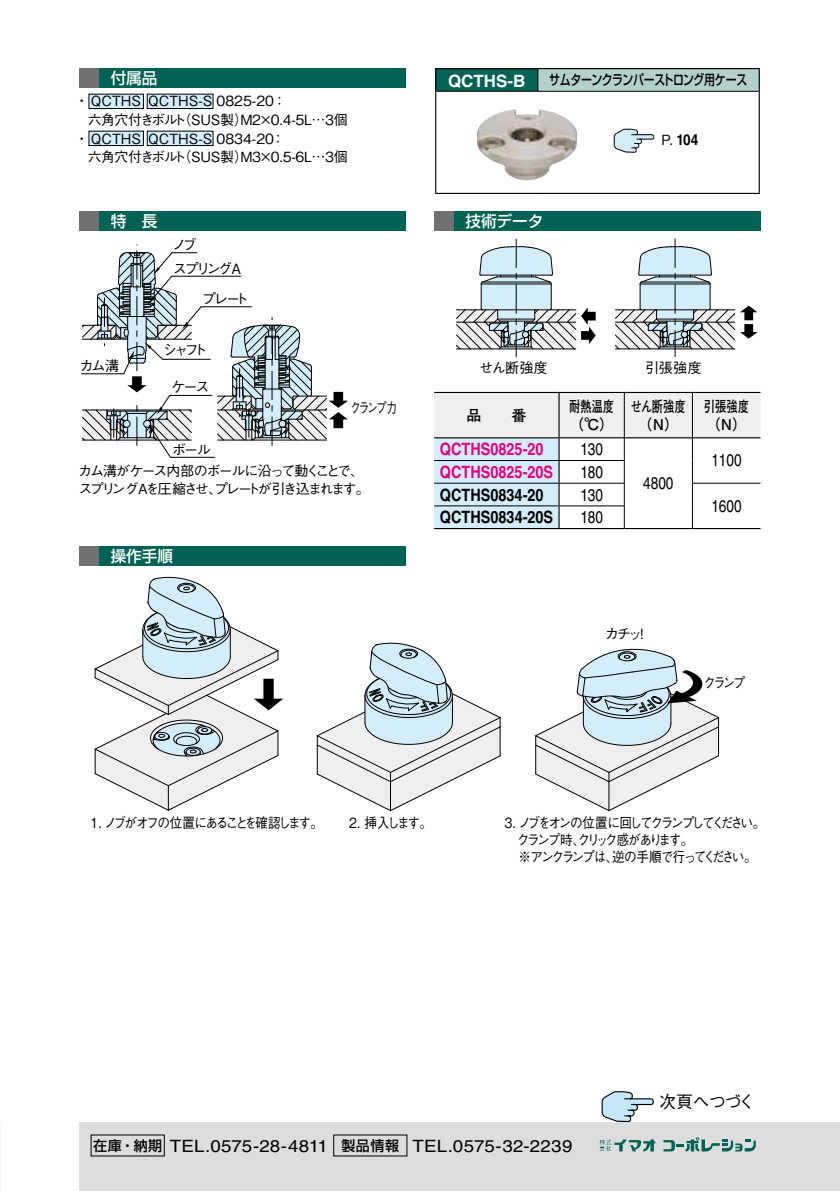
<style>
.page{position:relative;width:840px;height:1191px;background:#fff}
.page>*{position:absolute;margin:0;border:0;box-sizing:border-box;transform-origin:0 0}
.t1{font:17px "Helvetica LT Std";color:#000;scale:1.1 1}
.t2{font:700 17px "Helvetica LT Std";color:#e4007f;scale:.85 1}
.t3{font:700 17px "Helvetica LT Std";color:#000;scale:.85 1}
.t4{font:17px "Helvetica LT Std";color:#000;scale:.8 1}
.t5{font:700 17px "Helvetica LT Std";color:#fff}
.t6{font:500 17px "Gothic BBB Pr 6 N";letter-spacing:-.05em;color:#000}
.t7{font:500 15.6px "Shin Go Pr 6 N";color:#fff}
.t8{font:700 15px/18px "Futo Go B101 Pr 6 N";color:#000;scale:.75 1}
.t9{font:700 15px "Helvetica LT Std";color:#000;scale:.9 1}
.t10{font:700 15px "Futo Go B101 Pr 6 N";color:#000}
.t11{font:500 14.2px "Gothic BBB Pr 6 N";letter-spacing:-.155em;color:#000}
.t12{font:500 14.2px/30.6px "Gothic BBB Pr 6 N";letter-spacing:-.175em;color:#000}
.t13{font:500 14.2px "Gothic BBB Pr 6 N";letter-spacing:-.155em;color:#000;scale:.75 1}
.t14{font:500 14.2px "Gothic BBB Pr 6 N";letter-spacing:-.155em;color:#000;scale:.85 1}
.t15{font:500 14px/17px "Gothic BBB Pr 6 N";letter-spacing:-.18em;color:#000;scale:.9 1}
.t16{font:500 14px "Gothic BBB Pr 6 N";letter-spacing:-.02em;color:#000}
.t17{font:500 14px/18.8px "Gothic BBB Pr 6 N";letter-spacing:-.135em;color:#000}
.t18{font:500 14px "Gothic BBB Pr 6 N";color:#000}
.t19{font:500 14px "Gothic BBB Pr 6 N";letter-spacing:-.155em;color:#000;scale:.9 1}
.t20{font:500 14px "Shin Go Pr 6 N";letter-spacing:-.03em;color:#000;scale:.78 1}
.t21{font:500 14px "Gothic BBB Pr 6 N";letter-spacing:-.115em;color:#000;scale:.9 1}
.s1{font-family:"Gothic BBB Pr 6 N";font-weight:500;font-size:14px}
.s2{font-family:"Shin Go Pr 6 N";font-weight:500;font-size:14px}
</style>
<div class="page">
<div style="left:79px;top:211px;width:20px;height:20px;background:#727171"></div>
<div style="left:99px;top:211px;width:306px;height:20px;background:#006253"></div>
<div style="left:79px;top:546px;width:20px;height:20px;background:#727171"></div>
<div style="left:99px;top:546px;width:306px;height:20px;background:#006253"></div>
<div style="left:434px;top:211px;width:20px;height:20px;background:#727171"></div>
<div style="left:454px;top:211px;width:306px;height:20px;background:#006253"></div>
<hr style="left:434px;top:528px;width:124px;height:1px;background:#000">
<hr style="left:558px;top:528px;width:66px;height:1px;background:#000">
<hr style="left:624px;top:528px;width:68px;height:1px;background:#000">
<hr style="left:692px;top:528px;width:68px;height:1px;background:#000">
<svg style="left:434px;top:392px;width:326px;height:136px"></svg>
<hr style="left:434px;top:460px;width:124px;height:1px;background:#000">
<hr style="left:558px;top:460px;width:66px;height:1px;background:#000">
<hr style="left:434px;top:483px;width:124px;height:1px;background:#000">
<hr style="left:558px;top:483px;width:66px;height:1px;background:#000">
<hr style="left:691px;top:483px;width:69px;height:1px;background:#000">
<div style="left:435px;top:69px;width:102px;height:22px;background:#006253"></div>
<div style="left:537px;top:69px;width:221px;height:22px;background:#b3d0cb"></div>
<svg style="left:537px;top:69px;width:1px;height:22px"></svg>
<hr style="left:436px;top:91px;width:101px;height:1px;background:#000">
<hr style="left:537px;top:91px;width:221px;height:1px;background:#000">
<hr style="left:435px;top:68px;width:102px;height:1px;background:#000">
<svg style="left:435px;top:69px;width:1px;height:22px"></svg>
<hr style="left:537px;top:68px;width:222px;height:1px;background:#000">
<svg style="left:758px;top:69px;width:1px;height:22px"></svg>
<hr style="left:435px;top:91px;width:1px;height:102px;background:#000">
<hr style="left:758px;top:91px;width:1px;height:102px;background:#000">
<hr style="left:435px;top:193px;width:102px;height:1px;background:#000">
<hr style="left:537px;top:193px;width:222px;height:1px;background:#000">
<svg style="left:613px;top:128px;width:41px;height:25px"></svg>
<div style="left:79px;top:68px;width:20px;height:20px;background:#727171"></div>
<div style="left:99px;top:68px;width:306px;height:20px;background:#006253"></div>
<div style="left:89px;top:94px;width:54px;height:15px;background:#d3edfb"></div>
<div style="left:89px;top:94px;width:55px;height:15px;border:1px solid #000"></div>
<div style="left:147px;top:94px;width:66px;height:15px;background:#d3edfb"></div>
<div style="left:147px;top:94px;width:66px;height:15px;border:1px solid #000"></div>
<div style="left:89px;top:131px;width:54px;height:15px;background:#d3edfb"></div>
<div style="left:89px;top:131px;width:55px;height:15px;border:1px solid #000"></div>
<div style="left:147px;top:131px;width:66px;height:15px;background:#d3edfb"></div>
<div style="left:147px;top:131px;width:66px;height:15px;border:1px solid #000"></div>
<svg style="left:601px;top:1091px;width:53px;height:31px"></svg>
<hr style="left:174px;top:276px;width:66px;height:1px;background:#000">
<hr style="left:204px;top:306px;width:47px;height:1px;background:#000">
<hr style="left:81px;top:373px;width:40px;height:1px;background:#000">
<hr style="left:165px;top:359px;width:45px;height:1px;background:#000">
<hr style="left:172px;top:395px;width:40px;height:1px;background:#000">
<hr style="left:173px;top:457px;width:42px;height:1px;background:#000">
<svg style="left:82px;top:245px;width:122px;height:213px"></svg>
<hr style="left:119px;top:316px;width:35px;height:1px;background:#000">
<svg style="left:217px;top:317px;width:131px;height:128px"></svg>
<svg style="left:94px;top:576px;width:189px;height:235px"></svg>
<svg style="left:316px;top:642px;width:184px;height:169px"></svg>
<svg style="left:535px;top:648px;width:183px;height:163px"></svg>
<svg style="left:456px;top:239px;width:139px;height:118px"></svg>
<svg style="left:615px;top:239px;width:142px;height:118px"></svg>
<img style="left:477px;top:109px;width:100px;height:71px">
<div style="left:79px;top:1123px;width:760px;height:68px;background:#dcdddd"></div>
<svg style="left:599px;top:1139px;width:56px;height:12px"></svg>
<svg style="left:663px;top:1137px;width:92px;height:14px"></svg>
<p class="t7" style="left:111px;top:65px;width:48px">付属品</p>
<p class="t18" style="left:75px;top:90px;width:213px">・ QCTHS QCTHS-S 0825-20：</p>
<p class="t16" style="left:88px;top:108px;width:261px">六角穴付きボルト（SUS製）M2×0.4-5L…3個</p>
<p class="t18" style="left:75px;top:127px;width:212px">・ QCTHS QCTHS-S 0834-20 ：</p>
<p class="t16" style="left:88px;top:146px;width:261px">六角穴付きボルト（SUS製）M3×0.5-6L…3個</p>
<p class="t7" style="left:111px;top:208px;width:48px">特　長</p>
<p class="t11" style="left:172px;top:233px;width:26px">ノブ</p>
<p class="t12" style="left:202px;top:252px;width:48px;text-indent:-29px">スプリングAプレート</p>
<p class="t11" style="left:79px;top:354px;width:41px">カム溝</p>
<p class="t11" style="left:163px;top:339px;width:46px">シャフト</p>
<p class="t11" style="left:171px;top:375px;width:40px">ケース</p>
<p class="t11" style="left:172px;top:438px;width:40px">ボール</p>
<p class="t13" style="left:350px;top:397px;width:64px">クランプ力</p>
<p class="t17" style="left:78px;top:460px;width:293px">カム溝がケース内部のボールに沿って動くことで、スプリングAを圧縮させ、プレートが引き込まれます。</p>
<p class="t7" style="left:111px;top:543px;width:64px">操作手順</p>
<p class="t5" style="left:448px;top:71px;width:79px">QCTHS-B</p>
<p class="t20" style="left:549px;top:68px;width:255px">サムターンクランパーストロング用ケース</p>
<p class="t7" style="left:465px;top:208px;width:80px">技術データ</p>
<p class="t9" style="left:661px;top:130px;width:42px"><span class="s1">P.</span> 104</p>
<p class="t11" style="left:479px;top:356px;width:70px">せん断強度</p>
<p class="t11" style="left:644px;top:356px;width:58px">引張強度</p>
<p class="t10" style="left:466px;top:403px;width:61px">品　　番</p>
<p class="t8" style="left:568px;top:396px;width:62px">耐熱温度（℃）</p>
<p class="t8" style="left:630px;top:396px;width:75px;text-align:center">せん断強度（N）</p>
<p class="t8" style="left:703px;top:396px;width:61px">引張強度（N）</p>
<p class="t2" style="left:439px;top:439px;width:123px">QCTHS0825-20</p>
<p class="t4" style="left:580px;top:439px;width:30px">130</p>
<p class="t4" style="left:643px;top:473px;width:39px">4800</p>
<p class="t4" style="left:711px;top:450px;width:39px">1100</p>
<p class="t2" style="left:439px;top:461px;width:135px">QCTHS0825-20S</p>
<p class="t4" style="left:580px;top:462px;width:30px">180</p>
<p class="t3" style="left:439px;top:484px;width:123px">QCTHS0834-20</p>
<p class="t4" style="left:580px;top:484px;width:30px">130</p>
<p class="t4" style="left:711px;top:496px;width:39px">1600</p>
<p class="t3" style="left:439px;top:507px;width:135px">QCTHS0834-20S</p>
<p class="t4" style="left:580px;top:507px;width:30px">180</p>
<p class="t11" style="left:604px;top:622px;width:46px">カチッ！</p>
<p class="t14" style="left:703px;top:671px;width:50px">クランプ</p>
<p class="t19" style="left:90px;top:811px;width:260px">1. ノブがオフの位置にあることを確認します。</p>
<p class="t21" style="left:349px;top:811px;width:94px">2. 挿入します。</p>
<p class="t15" style="left:516px;top:813px;width:277px;text-indent:-12px">3. ノブをオンの位置に回してクランプしてください。クランプ時、クリック感があります。<br>※アンクランプは、逆の手順で行ってください。</p>
<p class="t1" style="left:93px;top:1135px;width:437px"><span class="s2">在庫・納期</span> TEL.0575-28-4811 <span class="s2">製品情報</span> TEL.0575-32-2239</p>
<p class="t6" style="left:658px;top:1088px;width:97px">次頁へつづく</p>
</div>
